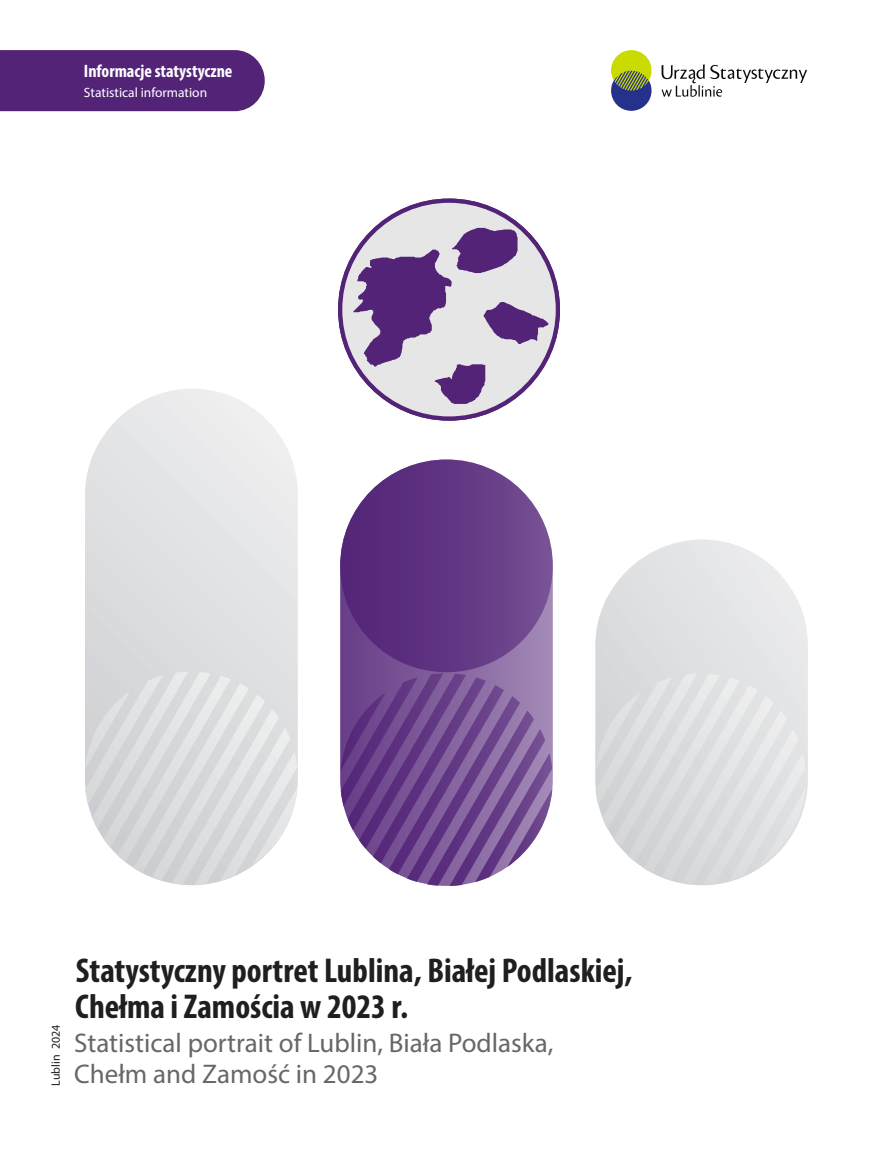
<style>
.page{position:relative;width:893px;height:1149px;background:#fff}
.page>*{position:absolute;margin:0;border:0;box-sizing:border-box;transform-origin:0 0}
.t1{font:700 condensed 34.5px/36.5px "Myriad Pro";color:#201f20}
.t2{font:27px "Myriad Pro";color:#676767}
.t3{font:700 condensed 18px "Myriad Pro";color:#fff}
.t4{font:13.5px "Myriad Pro";color:#fff}
.t5{font:12px "Myriad Pro";color:#201f20}
</style>
<div class="page">
<svg style="left:338px;top:198px;width:222px;height:222px;background:#b8a9c3"></svg>
<svg style="left:353px;top:228px;width:195px;height:176px;background:#b09fbe"></svg>
<div style="left:85px;top:388px;width:213px;height:496px;background:#e2e3e5;border-radius:106px"></div>
<svg style="left:85px;top:671px;width:212px;height:213px"></svg>
<div style="left:595px;top:539px;width:213px;height:346px;background:#e2e3e5;border-radius:106px"></div>
<svg style="left:595px;top:673px;width:211px;height:211px"></svg>
<svg style="left:340px;top:459px;width:213px;height:426px;background:#8666a0"></svg>
<svg style="left:341px;top:673px;width:211px;height:212px;background:#82609c"></svg>
<div style="left:340px;top:459px;width:213px;height:213px;background:linear-gradient(to right,#502176,#744f92);border-radius:50%"></div>
<div style="left:0;top:50px;width:265px;height:62px;background:#522377"></div>
<svg style="left:662px;top:64px;width:145px;height:33px"></svg>
<div style="left:611px;top:70px;width:40px;height:41px;background:#25318a;border-radius:50%"></div>
<svg style="left:611px;top:50px;width:40px;height:41px"></svg>
<p class="t3" style="left:84px;top:64px;width:150px">Informacje statystyczne</p>
<p class="t4" style="left:84px;top:87px;width:125px">Statistical information</p>
<p class="t5" style="left:51px;top:1085px;width:62px;rotate:-90deg">Lublin 2024</p>
<p class="t1" style="left:75px;top:954px;width:559px">Statystyczny portret Lublina, Białej Podlaskiej,<br>Chełma i Zamościa w 2023 r.</p>
<p class="t2" style="left:74px;top:1030px;width:481px">Statistical portrait of Lublin, Biała Podlaska,</p>
<p class="t2" style="left:74px;top:1062px;width:306px">Chełm and Zamość in 2023</p>
</div>
